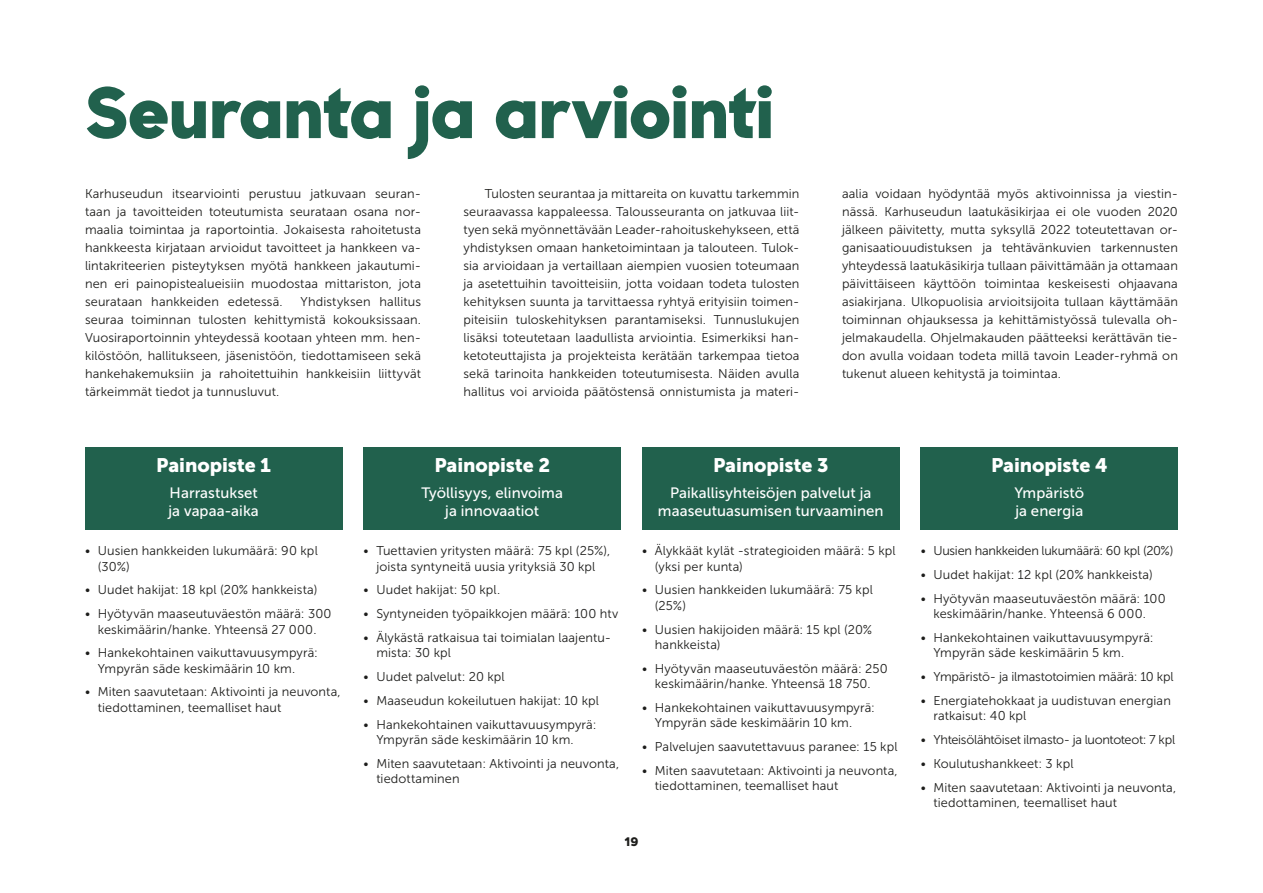
<style>
.page{position:relative;width:1263px;height:893px;background:#fff}
.page>*{position:absolute;margin:0;border:0;box-sizing:border-box;transform-origin:0 0}
.t1{font:900 82.5px "Slenco";letter-spacing:-.005em;color:#21614d}
.t2{font:19.5px "Museo Sans 900";letter-spacing:-.005em;color:#fff}
.t3{font:15px/18px "Museo Sans 500";letter-spacing:.005em;color:#fff}
.t4{font:12.75px/18px "Museo Sans 300";letter-spacing:.01em;color:#1d1d1b}
.t5{font:12.75px "Museo Sans 300";letter-spacing:-.02em;color:#1d1d1b}
.t6{font:12.75px "Museo Sans 300";letter-spacing:-.01em;color:#1d1d1b}
.t7{font:800 12.75px "AXIS";color:#1d1d1b}
</style>
<div class="page">
<div style="left:364px;top:448px;width:257px;height:82px;background:#21614d"></div>
<div style="left:642px;top:448px;width:257px;height:82px;background:#21614d"></div>
<div style="left:921px;top:448px;width:257px;height:82px;background:#21614d"></div>
<div style="left:85px;top:448px;width:257px;height:82px;background:#21614d"></div>
<h1 class="t1" style="left:85px;top:67px;width:690px">Seuranta ja arviointi</h1>
<p class="t4" style="left:85px;top:185px;width:337px;text-align:justify">Karhuseudun itsearviointi perustuu jatkuvaan seuran&shy;taan ja tavoitteiden toteutumista seurataan osana nor&shy;maalia toimintaa ja raportointia. Jokaisesta rahoitetusta hankkeesta kirjataan arvioidut tavoitteet ja hankkeen va&shy;lintakriteerien pisteytyksen myötä hankkeen jakautumi&shy;nen eri painopistealueisiin muodostaa mittariston, jota seurataan hankkeiden edetessä.</p>
<p class="t4" style="left:463px;top:185px;width:337px;text-align:justify;text-indent:21px">Tulosten seurantaa ja mittareita on kuvattu tarkemmin seuraavassa kappaleessa. Talousseuranta on jatkuvaa liit&shy;tyen sekä myönnettävään Leader-rahoituskehykseen, että yhdistyksen omaan hanketoimintaan ja talouteen. Tulok&shy;sia arvioidaan ja vertaillaan aiempien vuosien toteumaan ja asetettuihin tavoitteisiin, jotta voidaan todeta tulosten kehityksen suunta ja tarvittaessa ryhtyä erityisiin toimen&shy;piteisiin tuloskehityksen parantamiseksi. Tunnuslukujen lisäksi toteutetaan laadullista arviointia. Esimerkiksi han&shy;ketoteuttajista ja projekteista kerätään tarkempaa tietoa sekä tarinoita hankkeiden toteutumisesta. Näiden avulla hallitus voi arvioida päätöstensä onnistumista ja materi-</p>
<p class="t4" style="left:842px;top:185px;width:337px;text-align:justify">aalia voidaan hyödyntää myös aktivoinnissa ja viestin&shy;nässä. Karhuseudun laatukäsikirjaa ei ole vuoden 2020 jälkeen päivitetty, mutta syksyllä 2022 toteutettavan or&shy;ganisaatiouudistuksen ja tehtävänkuvien tarkennusten yhteydessä laatukäsikirja tullaan päivittämään ja ottamaan päivittäiseen käyttöön toimintaa keskeisesti ohjaavana asiakirjana. Ulkopuolisia arvioitsijoita tullaan käyttämään toiminnan ohjauksessa ja kehittämistyössä tulevalla oh&shy;jelmakaudella. Ohjelmakauden päätteeksi kerättävän tie&shy;don avulla voidaan todeta millä tavoin Leader-ryhmä on tukenut alueen kehitystä ja toimintaa.</p>
<p class="t4" style="left:85px;top:293px;width:337px;text-align:justify;text-indent:216px">Yhdistyksen hallitus seuraa toiminnan tulosten kehittymistä kokouksissaan.<br>Vuosiraportoinnin yhteydessä kootaan yhteen mm. hen&shy;kilöstöön, hallitukseen, jäsenistöön, tiedottamiseen sekä hankehakemuksiin ja rahoitettuihin hankkeisiin liittyvät tärkeimmät tiedot ja tunnusluvut.</p>
<h2 class="t2" style="left:156px;top:454px;width:116px">Painopiste 1</h2>
<p class="t3" style="left:169px;top:484px;width:92px">Harrastukset ja vapaa-aika</p>
<p class="t4" style="left:98px;top:543px;width:221px;line-height:15.3px;text-indent:-13px">• Uusien hankkeiden lukumäärä: 90 kpl (30%)</p>
<p class="t4" style="left:85px;top:581px;width:234px">• Uudet hakijat: 18 kpl (20% hankkeista)</p>
<p class="t4" style="left:85px;top:606px;width:248px;line-height:15.3px;text-align:center">• Hyötyvän maaseutuväestön määrä: 300 keskimäärin/hanke. Yhteensä 27 000.</p>
<p class="t4" style="left:98px;top:645px;width:222px;line-height:15.3px;text-indent:-13px">• Hankekohtainen vaikuttavuusympyrä:<br>Ympyrän säde keskimäärin 10 km.</p>
<p class="t4" style="left:98px;top:684px;width:244px;line-height:15.3px;text-indent:-13px">• Miten saavutetaan: Aktivointi ja neuvonta, tiedottaminen, teemalliset haut</p>
<h2 class="t2" style="left:434px;top:454px;width:117px">Painopiste 2</h2>
<p class="t3" style="left:421px;top:484px;width:143px;text-align:center">Työllisyys, elinvoima ja innovaatiot</p>
<p class="t4" style="left:364px;top:543px;width:248px;line-height:15.3px;text-align:center">• Tuettavien yritysten määrä: 75 kpl (25%), joista syntyneitä uusia yrityksiä 30 kpl</p>
<p class="t4" style="left:364px;top:581px;width:138px">• Uudet hakijat: 50 kpl.</p>
<p class="t4" style="left:364px;top:605px;width:256px">• Syntyneiden työpaikkojen määrä: 100 htv</p>
<p class="t4" style="left:376px;top:630px;width:236px;line-height:15.3px;text-indent:-13px">• Älykästä ratkaisua tai toimialan laajentu&shy;mista: 30 kpl</p>
<p class="t4" style="left:364px;top:668px;width:143px">• Uudet palvelut: 20 kpl</p>
<p class="t4" style="left:364px;top:692px;width:237px">• Maaseudun kokeilutuen hakijat: 10 kpl</p>
<p class="t4" style="left:376px;top:717px;width:222px;line-height:15.3px;text-indent:-13px">• Hankekohtainen vaikuttavuusympyrä:<br>Ympyrän säde keskimäärin 10 km.</p>
<p class="t4" style="left:376px;top:756px;width:244px;line-height:15.3px;text-indent:-13px">• Miten saavutetaan: Aktivointi ja neuvonta, tiedottaminen</p>
<h2 class="t2" style="left:713px;top:454px;width:117px">Painopiste 3</h2>
<p class="t3" style="left:658px;top:484px;width:227px;text-align:center">Paikallisyhteisöjen palvelut ja maaseutuasumisen turvaaminen</p>
<p class="t4" style="left:655px;top:543px;width:242px;line-height:15.3px;text-indent:-13px">• Älykkäät kylät -strategioiden määrä: 5 kpl (yksi per kunta)</p>
<p class="t4" style="left:655px;top:582px;width:220px;line-height:15.3px;text-indent:-13px">• Uusien hankkeiden lukumäärä: 75 kpl (25%)</p>
<p class="t4" style="left:655px;top:622px;width:219px;line-height:15.3px;text-indent:-13px">• Uusien hakijoiden määrä: 15 kpl (20% hankkeista)</p>
<p class="t4" style="left:642px;top:661px;width:247px;line-height:15.3px;text-align:center">• Hyötyvän maaseutuväestön määrä: 250 keskimäärin/hanke. Yhteensä 18 750.</p>
<p class="t4" style="left:655px;top:700px;width:222px;line-height:15.3px;text-indent:-13px">• Hankekohtainen vaikuttavuusympyrä:<br>Ympyrän säde keskimäärin 10 km.</p>
<p class="t4" style="left:642px;top:738px;width:257px">• Palvelujen saavutettavuus paranee: 15 kpl</p>
<p class="t4" style="left:655px;top:763px;width:244px;line-height:15.3px;text-indent:-13px">• Miten saavutetaan: Aktivointi ja neuvonta, tiedottaminen, teemalliset haut</p>
<p class="t7" style="left:624px;top:833px;width:16px">19</p>
<h2 class="t2" style="left:991px;top:454px;width:118px">Painopiste 4</h2>
<p class="t3" style="left:1014px;top:484px;width:71px">Ympäristö ja energia</p>
<p class="t5" style="left:921px;top:544px;width:254px">• Uusien hankkeiden lukumäärä: 60 kpl (20%)</p>
<p class="t4" style="left:921px;top:566px;width:234px">• Uudet hakijat: 12 kpl (20% hankkeista)</p>
<p class="t4" style="left:921px;top:591px;width:247px;line-height:15.3px;text-align:center">• Hyötyvän maaseutuväestön määrä: 100 keskimäärin/hanke. Yhteensä 6 000.</p>
<p class="t4" style="left:933px;top:630px;width:222px;line-height:15.3px;text-indent:-13px">• Hankekohtainen vaikuttavuusympyrä:<br>Ympyrän säde keskimäärin 5 km.</p>
<p class="t6" style="left:921px;top:670px;width:255px">• Ympäristö- ja ilmastotoimien määrä: 10 kpl</p>
<p class="t4" style="left:933px;top:693px;width:239px;line-height:15.3px;text-indent:-13px">• Energiatehokkaat ja uudistuvan energian ratkaisut: 40 kpl</p>
<p class="t5" style="left:921px;top:733px;width:256px">• Yhteisölähtöiset ilmasto- ja luontoteot: 7 kpl</p>
<p class="t4" style="left:921px;top:755px;width:154px">• Koulutushankkeet: 3 kpl</p>
<p class="t4" style="left:933px;top:780px;width:244px;line-height:15.3px;text-indent:-13px">• Miten saavutetaan: Aktivointi ja neuvonta, tiedottaminen, teemalliset haut</p>
</div>
